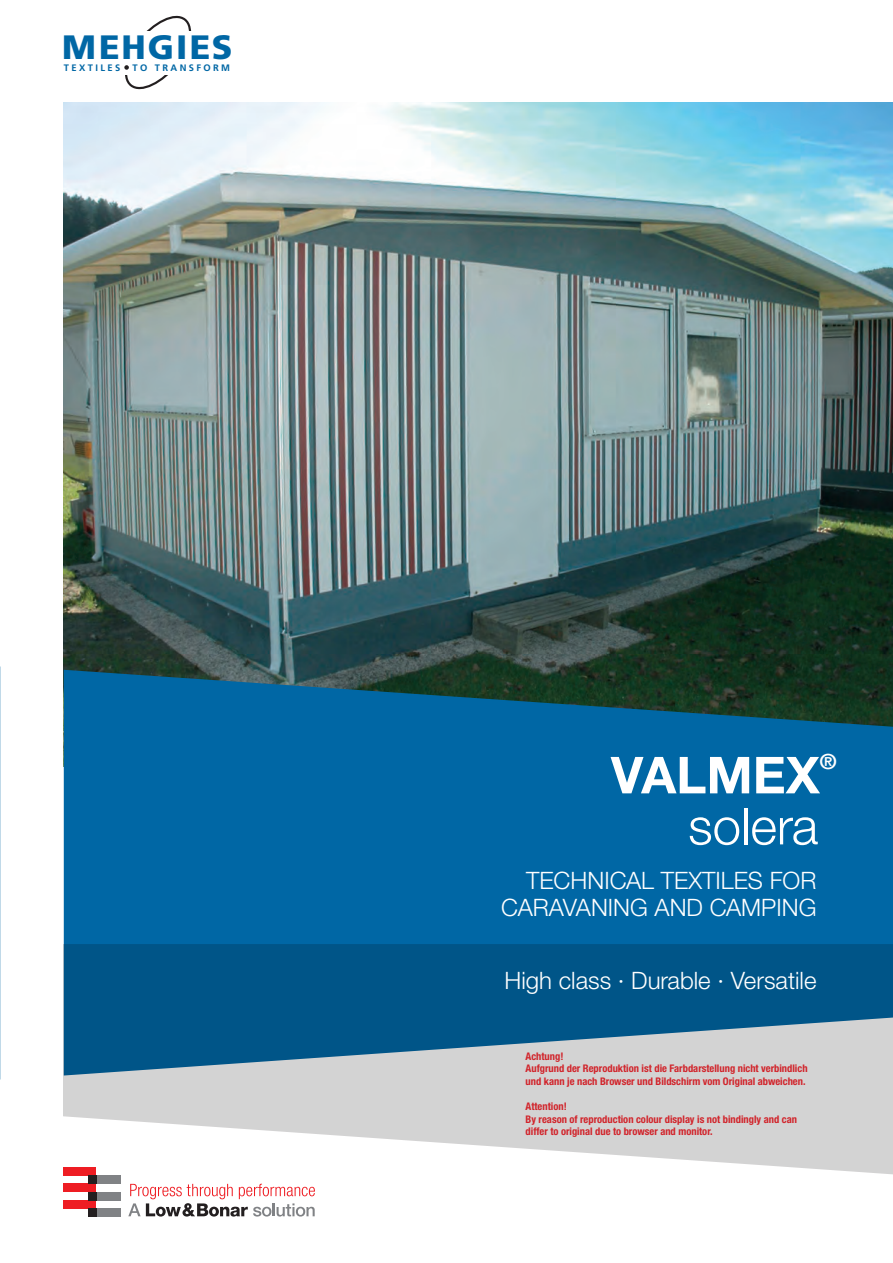
<style>
.page{position:relative;width:893px;height:1263px;background:#fff}
.page>*{position:absolute;margin:0;border:0;box-sizing:border-box;transform-origin:0 0}
.t1{font:700 51px "Helvetica Neue LTW1 G";color:#fff}
.t2{font:300 51px "Helvetica Neue LTW1 G";color:#fff}
.t3{font:900 33.75px "Frutiger LT";letter-spacing:.055em;color:#0067a5}
.t4{font:300 24px/27px "Helvetica Neue LTW1 G";color:#fff;text-align:right}
.t5{font:700 21px "Helvetica Neue LTW1 G";color:#fff}
.t6{font:700 condensed 10.5px/12.6px "Helvetica Neue LTW1 G";color:#d1232a}
.t7{font:700 9.45px "Frutiger LT";letter-spacing:.255em;color:#0067a5}
</style>
<div class="page">
<img style="left:64px;top:102px;width:829px;height:568px">
<img style="left:0;top:102px;width:1px;height:625px">
<svg style="left:0;top:944px;width:1px;height:136px"></svg>
<svg style="left:64px;top:670px;width:829px;height:274px;background:#036298"></svg>
<svg style="left:64px;top:944px;width:829px;height:232px;background:#7ba1b7"></svg>
<svg style="left:128px;top:1184px;width:187px;height:32px"></svg>
<div style="left:64px;top:1168px;width:32px;height:8px;background:#ee1d23"></div>
<div style="left:96px;top:1176px;width:24px;height:8px;background:#808285"></div>
<div style="left:64px;top:1184px;width:32px;height:8px;background:#ee1d23"></div>
<div style="left:96px;top:1192px;width:24px;height:8px;background:#808285"></div>
<div style="left:64px;top:1200px;width:32px;height:8px;background:#ee1d23"></div>
<div style="left:96px;top:1208px;width:24px;height:8px;background:#808285"></div>
<div style="left:88px;top:1176px;width:8px;height:8px;background:#231f20"></div>
<div style="left:88px;top:1192px;width:8px;height:8px;background:#231f20"></div>
<div style="left:88px;top:1208px;width:8px;height:8px;background:#231f20"></div>
<svg style="left:124px;top:65px;width:5px;height:5px"></svg>
<svg style="left:125px;top:76px;width:42px;height:14px"></svg>
<svg style="left:148px;top:15px;width:43px;height:15px"></svg>
<h2 class="t3" style="left:62px;top:26px;width:172px">MEHGIES</h2>
<p class="t7" style="left:64px;top:62px;width:58px">TEXTILES</p>
<p class="t7" style="left:133px;top:62px;width:99px">TO TRANSFORM</p>
<h1 class="t1" style="left:611px;top:744px;width:210px">VALMEX</h1>
<h3 class="t5" style="left:820px;top:749px;width:18px">®</h3>
<h1 class="t2" style="left:688px;top:795px;width:132px">solera</h1>
<h3 class="t4" style="left:501px;top:867px;width:317px">TECHNICAL TEXTILES FOR<br>CARAVANING AND CAMPING</h3>
<h3 class="t4" style="left:505px;top:967px;width:313px">High class · Durable · Versatile</h3>
<p class="t6" style="left:526px;top:1050px;width:284px">Achtung!<br>Aufgrund der Reproduktion ist die Farbdarstellung nicht verbindlich und kann je nach Browser und Bildschirm vom Original abweichen.</p>
<p class="t6" style="left:526px;top:1100px;width:273px">Attention!<br>By reason of reproduction colour display is not bindingly and can differ to original due to browser and monitor.</p>
</div>
